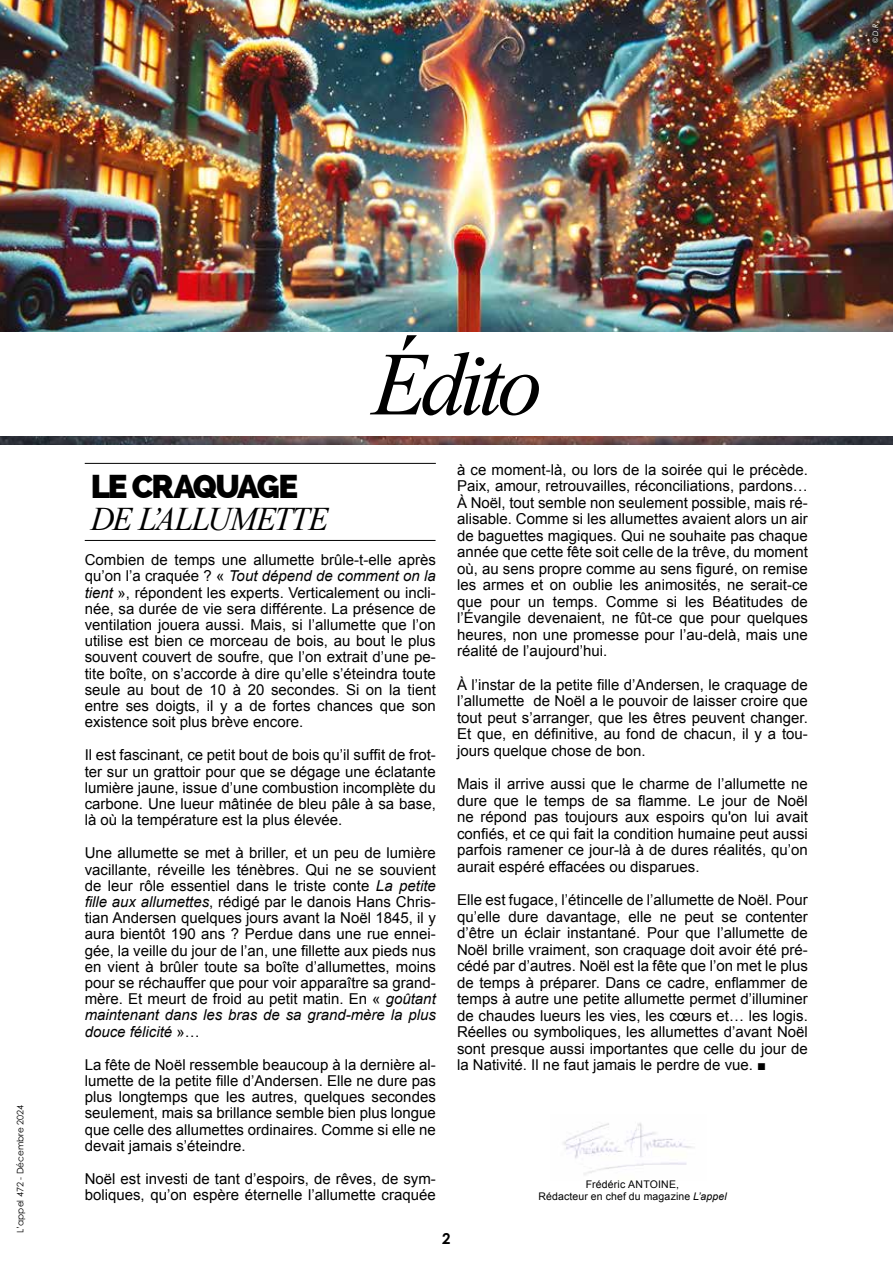
<style>
.page{position:relative;width:893px;height:1263px;background:#fff}
.page>*{position:absolute;margin:0;border:0;box-sizing:border-box;transform-origin:0 0}
.t1{font:italic 90px "Times New Roman";letter-spacing:-.065em;color:#000}
.t2{font:italic 33px "Times New Roman";letter-spacing:-.04em;color:#000}
.t3{font:800 33px "Raleway";letter-spacing:-.06em;color:#000}
.t4{font:15px/16.2px "Arial";color:#000;text-align:justify}
.t5{font:700 15px "Century Gothic Pro";color:#000}
.t6{font:10.5px/12px "Arial";letter-spacing:.015em;color:#000;text-align:center}
.t7{font:9px "Century Gothic Pro";color:#000}
.t8{font:italic 7.5px "Century Gothic Pro";color:#fff}
.s1{font-style:normal}
.s2{font-family:"Times New Roman"}
.s3{font-style:italic}
</style>
<div class="page">
<img style="left:0;top:0;width:893px;height:445px">
<div style="left:0;top:332px;width:893px;height:103px;background:#fff"></div>
<hr style="left:85px;top:540px;width:351px;height:1px;background:#000">
<hr style="left:85px;top:463px;width:351px;height:1px;background:#000">
<img style="left:563px;top:1123px;width:130px;height:52px">
<p class="t8" style="left:871px;top:43px;width:23px;rotate:-90deg"><span class="s1">©</span> D.R.</p>
<p class="t7" style="left:15px;top:1233px;width:130px;rotate:-90deg">L’appel 472 - Décembre 2024</p>
<h1 class="t1" style="left:372px;top:334px;width:172px">Édito</h1>
<p class="t4" style="left:457px;top:461px;width:352px">à ce moment-là, ou lors de la soirée qui le précède.<br>Paix, amour, retrouvailles, réconciliations, pardons… À Noël, tout semble non seulement possible, mais ré&shy;alisable. Comme si les allumettes avaient alors un air de baguettes magiques. Qui ne souhaite pas chaque année que cette fête soit celle de la trêve, du moment où, au sens propre comme au sens figuré, on remise les armes et on oublie les animosités, ne serait-ce que pour un temps. Comme si les Béatitudes de l’Évangile devenaient, ne fût-ce que pour quelques heures, non une promesse pour l’au-delà, mais une réalité de l’aujourd’hui.</p>
<p class="t4" style="left:457px;top:676px;width:352px">À l’instar de la petite fille d’Andersen, le craquage de l’allumette de Noël a le pouvoir de laisser croire que tout peut s’arranger, que les êtres peuvent changer.<br>Et que, en définitive, au fond de chacun, il y a tou&shy;jours quelque chose de bon.</p>
<p class="t4" style="left:457px;top:776px;width:352px">Mais il arrive aussi que le charme de l’allumette ne dure que le temps de sa flamme. Le jour de Noël ne répond pas toujours aux espoirs qu'on lui avait confiés, et ce qui fait la condition humaine peut aussi parfois ramener ce jour-là à de dures réalités, qu’on aurait espéré effacées ou disparues.</p>
<p class="t4" style="left:457px;top:892px;width:352px">Elle est fugace, l’étincelle de l’allumette de Noël. Pour qu’elle dure davantage, elle ne peut se contenter d’être un éclair instantané. Pour que l’allumette de Noël brille vraiment, son craquage doit avoir été pré&shy;cédé par d’autres. Noël est la fête que l’on met le plus de temps à préparer. Dans ce cadre, enflammer de temps à autre une petite allumette permet d’illuminer de chaudes lueurs les vies, les cœurs et… les logis.<br>Réelles ou symboliques, les allumettes d’avant Noël sont presque aussi importantes que celle du jour de la Nativité. Il ne faut jamais le perdre de vue. <span class="s2">■</span></p>
<h2 class="t3" style="left:91px;top:467px;width:209px">LE CRAQUAGE</h2>
<h2 class="t2" style="left:91px;top:500px;width:239px">DE L’ALLUMETTE</h2>
<p class="t4" style="left:85px;top:552px;width:353px">Combien de temps une allumette brûle-t-elle après qu’on l’a craquée ? « <span class="s3">Tout dépend de comment on la tient</span> », répondent les experts. Verticalement ou incli&shy;née, sa durée de vie sera différente. La présence de ventilation jouera aussi. Mais, si l’allumette que l’on utilise est bien ce morceau de bois, au bout le plus souvent couvert de soufre, que l’on extrait d’une pe&shy;tite boîte, on s’accorde à dire qu’elle s’éteindra toute seule au bout de 10 à 20 secondes. Si on la tient entre ses doigts, il y a de fortes chances que son existence soit plus brève encore.</p>
<p class="t4" style="left:85px;top:747px;width:353px">Il est fascinant, ce petit bout de bois qu’il suffit de frot&shy;ter sur un grattoir pour que se dégage une éclatante lumière jaune, issue d’une combustion incomplète du carbone. Une lueur mâtinée de bleu pâle à sa base, là où la température est la plus élevée.</p>
<p class="t4" style="left:85px;top:845px;width:353px">Une allumette se met à briller, et un peu de lumière vacillante, réveille les ténèbres. Qui ne se souvient de leur rôle essentiel dans le triste conte <span class="s3">La petite fille aux allumettes</span>, rédigé par le danois Hans Chris&shy;tian Andersen quelques jours avant la Noël 1845, il y aura bientôt 190 ans ? Perdue dans une rue ennei&shy;gée, la veille du jour de l’an, une fillette aux pieds nus en vient à brûler toute sa boîte d’allumettes, moins pour se réchauffer que pour voir apparaître sa grand&shy;mère. Et meurt de froid au petit matin. En « <span class="s3">goûtant maintenant dans les bras de sa grand-mère la plus douce félicité</span> »…</p>
<p class="t4" style="left:85px;top:1056px;width:353px">La fête de Noël ressemble beaucoup à la dernière al&shy;lumette de la petite fille d’Andersen. Elle ne dure pas plus longtemps que les autres, quelques secondes seulement, mais sa brillance semble bien plus longue que celle des allumettes ordinaires. Comme si elle ne devait jamais s’éteindre.</p>
<p class="t4" style="left:85px;top:1171px;width:353px">Noël est investi de tant d’espoirs, de rêves, de sym&shy;boliques, qu’on espère éternelle l’allumette craquée</p>
<p class="t6" style="left:538px;top:1178px;width:190px">Frédéric ANTOINE,<br>Rédacteur en chef du magazine <span class="s3">L’appel</span></p>
<p class="t5" style="left:442px;top:1229px;width:10px">2</p>
</div>
